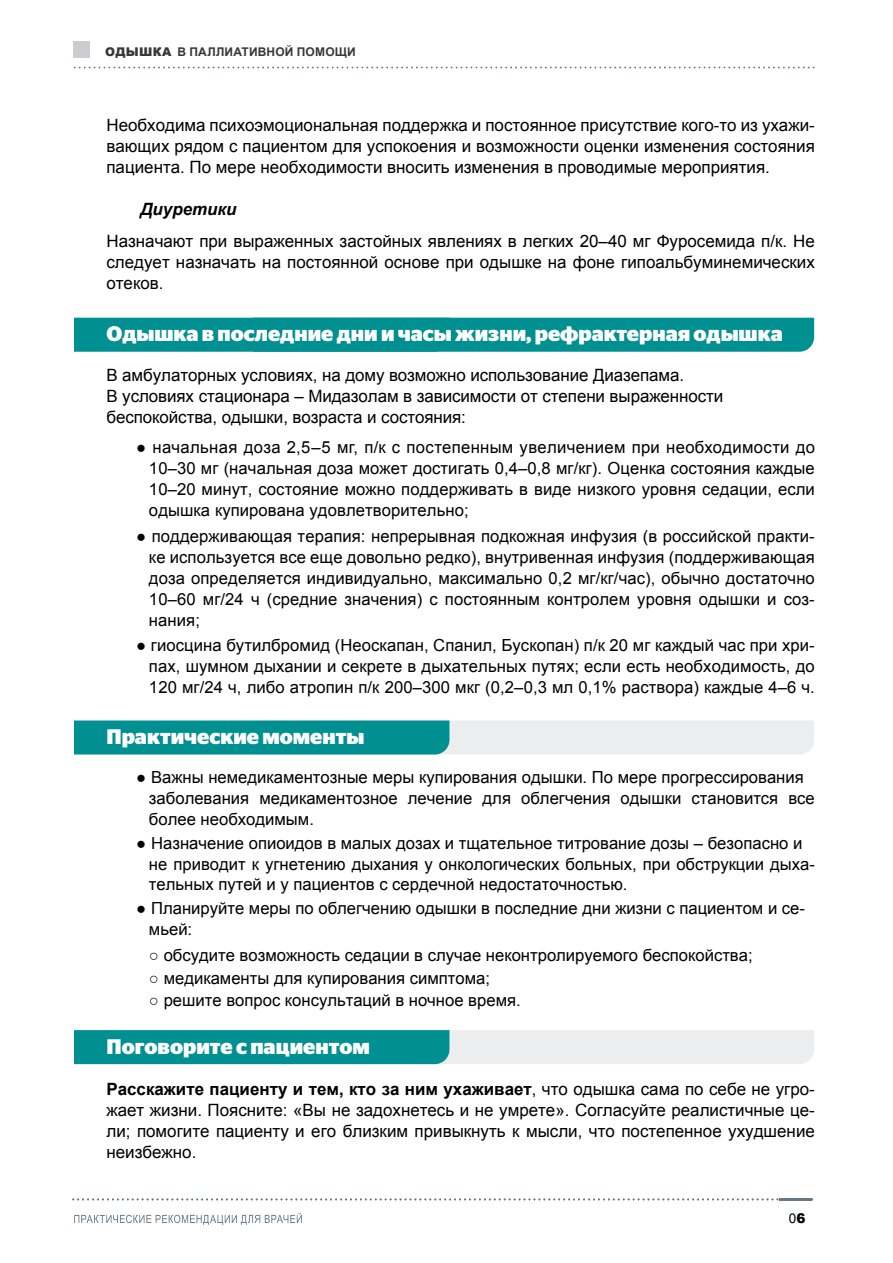
<style>
.page{position:relative;width:893px;height:1263px;background:#fff}
.page>*{position:absolute;margin:0;border:0;box-sizing:border-box;transform-origin:0 0}
.t1{font:700 21px "Stag Sans LC Web";color:#fff}
.t2{font:16.95px/21px "Arial";letter-spacing:-.005em;color:#000;text-align:justify}
.t3{font:italic 700 16.95px "Arial";color:#000}
.t4{font:16.65px/21px "Arial";color:#000;text-align:justify}
.t5{font:13.5px "Arial";color:#000}
.t6{font:700 12px "Arial";letter-spacing:.015em;color:#383739}
.s1{font-weight:900}
.s2{font-weight:700}
</style>
<div class="page">
<svg style="left:75px;top:67px;width:740px;height:1px"></svg>
<div style="left:73px;top:41px;width:17px;height:17px;background:#c9ccd1"></div>
<div style="left:74px;top:318px;width:740px;height:34px;background:#009091"></div>
<svg style="left:74px;top:720px;width:740px;height:34px;background:#76bec0"></svg>
<svg style="left:74px;top:1030px;width:740px;height:34px;background:#75bebf"></svg>
<svg style="left:73px;top:1198px;width:740px;height:2px"></svg>
<svg style="left:74px;top:1213px;width:228px;height:12px"></svg>
<hr style="left:780px;top:1198px;width:32px;height:2px;background:#697784">
<p class="t6" style="left:105px;top:44px;width:252px"><span class="s1">ОДЫШКА</span> В ПАЛЛИАТИВНОЙ ПОМОЩИ</p>
<p class="t2" style="left:106px;top:115px;width:710px">Необходима психоэмоциональная поддержка и постоянное присутствие кого-то из ухажи&shy;вающих рядом с пациентом для успокоения и возможности оценки изменения состояния пациента. По мере необходимости вносить изменения в проводимые мероприятия.</p>
<p class="t3" style="left:140px;top:198px;width:97px">Диуретики</p>
<p class="t2" style="left:106px;top:231px;width:710px">Назначают при выраженных застойных явлениях в легких 20–40 мг Фуросемида п/к. Не следует назначать на постоянной основе при одышке на фоне гипоальбуминемических отеков.</p>
<p class="t1" style="left:106px;top:318px;width:678px">Одышка в последние дни и часы жизни, рефрактерная одышка</p>
<p class="t2" style="left:106px;top:365px;width:618px;text-align:left">В амбулаторных условиях, на дому возможно использование Диазепама.<br>В условиях стационара ‒ Мидазолам в зависимости от степени выраженности беспокойства, одышки, возраста и состояния:</p>
<p class="t4" style="left:149px;top:437px;width:667px;text-indent:-13px">● начальная доза 2,5–5 мг, п/к с постепенным увеличением при необходимости до 10–30 мг (начальная доза может достигать 0,4–0,8 мг/кг). Оценка состояния каждые 10–20 минут, состояние можно поддерживать в виде низкого уровня седации, если одышка купирована удовлетворительно;</p>
<p class="t4" style="left:149px;top:525px;width:667px;text-indent:-13px">● поддерживающая терапия: непрерывная подкожная инфузия (в российской практи&shy;ке используется все еще довольно редко), внутривенная инфузия (поддерживающая доза определяется индивидуально, максимально 0,2 мг/кг/час), обычно достаточно 10–60 мг/24 ч (средние значения) с постоянным контролем уровня одышки и соз&shy;нания;</p>
<p class="t4" style="left:149px;top:635px;width:667px;text-indent:-13px">● гиосцина бутилбромид (Неоскапан, Спанил, Бускопан) п/к 20 мг каждый час при хри&shy;пах, шумном дыхании и секрете в дыхательных путях; если есть необходимость, до 120 мг/24 ч, либо атропин п/к 200–300 мкг (0,2–0,3 мл 0,1% раствора) каждые 4–6 ч.</p>
<p class="t1" style="left:106px;top:721px;width:259px">Практические моменты</p>
<p class="t4" style="left:149px;top:766px;width:667px;text-align:left;text-indent:-13px">● Важны немедикаментозные меры купирования одышки. По мере прогрессирования заболевания медикаментозное лечение для облегчения одышки становится все более необходимым.</p>
<p class="t4" style="left:149px;top:832px;width:667px;text-align:left;text-indent:-13px">● Назначение опиоидов в малых дозах и тщательное титрование дозы ‒ безопасно и не приводит к угнетению дыхания у онкологических больных, при обструкции дыха&shy;тельных путей и у пациентов с сердечной недостаточностью.</p>
<p class="t4" style="left:149px;top:898px;width:658px;text-indent:-13px">● Планируйте меры по облегчению одышки в последние дни жизни с пациентом и се&shy;мьей:</p>
<p class="t4" style="left:149px;top:945px;width:605px">○ обсудите возможность седации в случае неконтролируемого беспокойства;</p>
<p class="t4" style="left:149px;top:967px;width:343px">○ медикаменты для купирования симптома;</p>
<p class="t4" style="left:149px;top:990px;width:373px">○ решите вопрос консультаций в ночное время.</p>
<p class="t1" style="left:106px;top:1031px;width:265px">Поговорите с пациентом</p>
<p class="t2" style="left:106px;top:1078px;width:710px"><span class="s2">Расскажите пациенту и тем, кто за ним ухаживает</span>, что одышка сама по себе не угро&shy;жает жизни. Поясните: «Вы не задохнетесь и не умрете». Согласуйте реалистичные це&shy;ли; помогите пациенту и его близким привыкнуть к мысли, что постепенное ухудшение неизбежно.</p>
<p class="t5" style="left:789px;top:1210px;width:18px">0<span class="s1">6</span></p>
</div>
